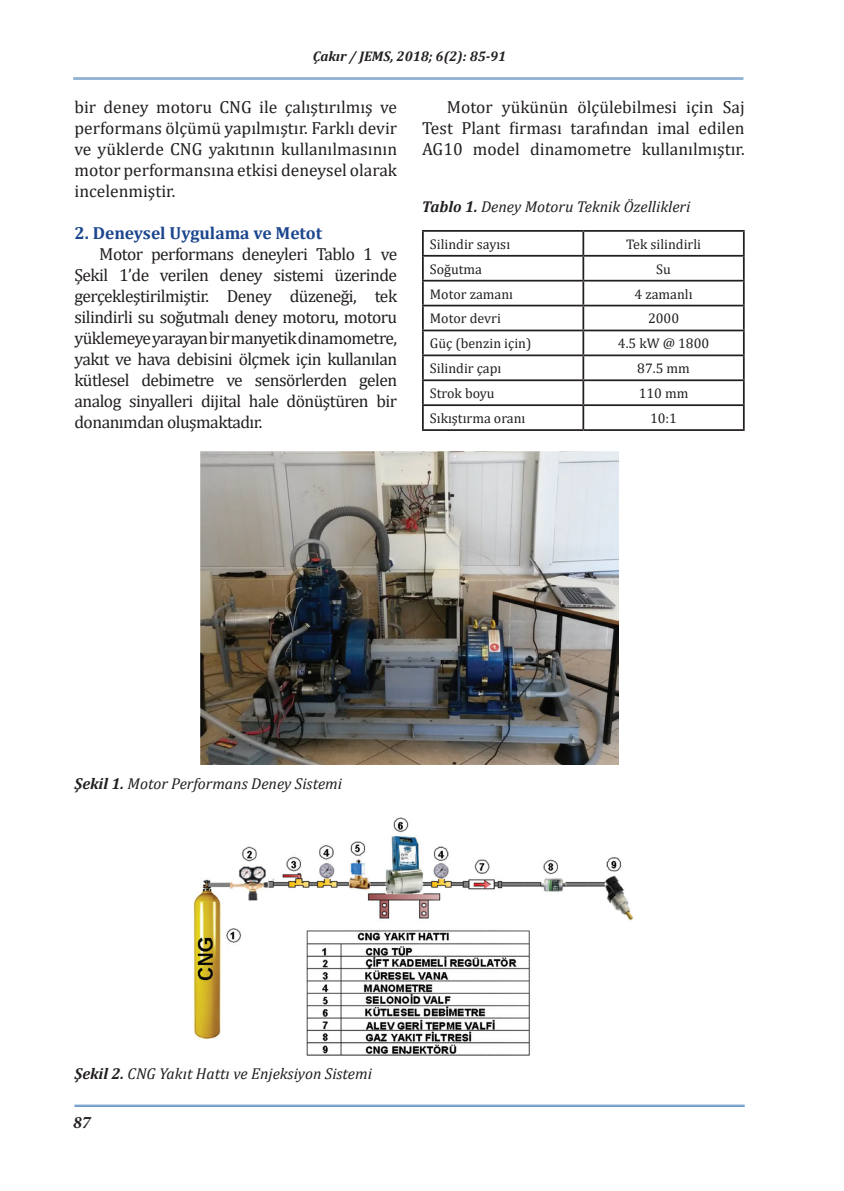
<style>
.page{position:relative;width:844px;height:1191px;background:#fff}
.page>*{position:absolute;margin:0;border:0;box-sizing:border-box;transform-origin:0 0}
.t1{font:17.5px/21px "Cambria";color:#231f20;text-align:justify}
.t2{font:700 17.5px "Cambria";color:#1c468d}
.t3{font:italic 700 17.5px "Minion Pro";color:#231f20}
.t4{font:italic 15.75px "Cambria";color:#231f20}
.t5{font:14px "Cambria";color:#231f20}
.t6{font:italic 700 14px "Cambria";color:#231f20}
.s1{font-weight:700}
</style>
<div class="page">
<hr style="left:74px;top:1104px;width:670px;height:1px;background:#578abe">
<hr style="left:74px;top:1106px;width:670px;height:1px;background:#578abe">
<hr style="left:73px;top:78px;width:670px;height:1px;background:#578abe">
<hr style="left:73px;top:79px;width:670px;height:1px;background:#578abe">
<hr style="left:422px;top:230px;width:161px;height:2px;background:#231f20">
<hr style="left:583px;top:230px;width:161px;height:2px;background:#231f20">
<hr style="left:582px;top:232px;width:2px;height:23px;background:#231f20">
<hr style="left:742px;top:232px;width:2px;height:23px;background:#231f20">
<hr style="left:422px;top:255px;width:161px;height:2px;background:#231f20">
<hr style="left:583px;top:255px;width:161px;height:2px;background:#231f20">
<hr style="left:582px;top:257px;width:2px;height:23px;background:#231f20">
<hr style="left:742px;top:257px;width:2px;height:23px;background:#231f20">
<hr style="left:422px;top:280px;width:161px;height:1px;background:#231f20">
<hr style="left:583px;top:280px;width:161px;height:1px;background:#231f20">
<hr style="left:582px;top:281px;width:2px;height:24px;background:#231f20">
<hr style="left:742px;top:281px;width:2px;height:24px;background:#231f20">
<hr style="left:422px;top:305px;width:161px;height:1px;background:#231f20">
<hr style="left:583px;top:305px;width:161px;height:1px;background:#231f20">
<hr style="left:582px;top:306px;width:2px;height:23px;background:#231f20">
<hr style="left:742px;top:306px;width:2px;height:23px;background:#231f20">
<hr style="left:422px;top:329px;width:161px;height:2px;background:#231f20">
<hr style="left:583px;top:329px;width:161px;height:2px;background:#231f20">
<hr style="left:582px;top:331px;width:2px;height:23px;background:#231f20">
<hr style="left:742px;top:331px;width:2px;height:23px;background:#231f20">
<hr style="left:422px;top:354px;width:161px;height:2px;background:#231f20">
<hr style="left:583px;top:354px;width:161px;height:2px;background:#231f20">
<hr style="left:582px;top:356px;width:2px;height:23px;background:#231f20">
<hr style="left:742px;top:356px;width:2px;height:23px;background:#231f20">
<hr style="left:422px;top:379px;width:161px;height:2px;background:#231f20">
<hr style="left:583px;top:379px;width:161px;height:2px;background:#231f20">
<hr style="left:582px;top:381px;width:2px;height:23px;background:#231f20">
<hr style="left:742px;top:381px;width:2px;height:23px;background:#231f20">
<hr style="left:422px;top:404px;width:161px;height:2px;background:#231f20">
<svg style="left:422px;top:232px;width:1px;height:197px"></svg>
<hr style="left:583px;top:404px;width:161px;height:2px;background:#231f20">
<hr style="left:582px;top:406px;width:2px;height:23px;background:#231f20">
<hr style="left:742px;top:406px;width:2px;height:23px;background:#231f20">
<hr style="left:422px;top:429px;width:161px;height:2px;background:#231f20">
<hr style="left:583px;top:429px;width:161px;height:2px;background:#231f20">
<img style="left:201px;top:451px;width:417px;height:313px">
<img style="left:193px;top:817px;width:441px;height:239px">
<p class="t6" style="left:313px;top:46px;width:195px">Çakır / JEMS, 2018; 6(2): 85-91</p>
<p class="t1" style="left:74px;top:96px;width:324px">bir deney motoru CNG ile çalıştırılmış ve performans ölçümü yapılmıştır. Farklı devir ve yüklerde CNG yakıtının kullanılmasının motor performansına etkisi deneysel olarak incelenmiştir.</p>
<p class="t2" style="left:74px;top:221px;width:249px">2. Deneysel Uygulama ve Metot</p>
<p class="t1" style="left:74px;top:243px;width:324px;text-indent:25px">Motor performans deneyleri Tablo 1 ve Şekil 1’de verilen deney sistemi üzerinde gerçekleştirilmiştir. Deney düzeneği, tek silindirli su soğutmalı deney motoru, motoru yüklemeye yarayan bir manyetik dinamometre, yakıt ve hava debisini ölçmek için kullanılan kütlesel debimetre ve sensörlerden gelen analog sinyalleri dijital hale dönüştüren bir donanımdan oluşmaktadır.</p>
<p class="t1" style="left:422px;top:96px;width:324px;text-indent:25px">Motor yükünün ölçülebilmesi için Saj Test Plant firması tarafından imal edilen AG10 model dinamometre kullanılmıştır.</p>
<p class="t4" style="left:422px;top:195px;width:270px"><span class="s1">Tablo 1.</span> Deney Motoru Teknik Özellikleri</p>
<p class="t5" style="left:430px;top:236px;width:82px">Silindir sayısı</p>
<p class="t5" style="left:626px;top:236px;width:76px">Tek silindirli</p>
<p class="t5" style="left:430px;top:261px;width:54px">Soğutma</p>
<p class="t5" style="left:656px;top:261px;width:16px">Su</p>
<p class="t5" style="left:430px;top:285px;width:85px">Motor zamanı</p>
<p class="t5" style="left:634px;top:285px;width:60px">4 zamanlı</p>
<p class="t5" style="left:430px;top:310px;width:72px">Motor devri</p>
<p class="t5" style="left:648px;top:310px;width:33px">2000</p>
<p class="t5" style="left:430px;top:335px;width:103px">Güç (benzin için)</p>
<p class="t5" style="left:617px;top:335px;width:93px">4.5 kW @ 1800</p>
<p class="t5" style="left:430px;top:360px;width:73px">Silindir çapı</p>
<p class="t5" style="left:637px;top:360px;width:54px">87.5 mm</p>
<p class="t5" style="left:430px;top:385px;width:66px">Strok boyu</p>
<p class="t5" style="left:638px;top:385px;width:51px">110 mm</p>
<p class="t5" style="left:430px;top:410px;width:97px">Sıkıştırma oranı</p>
<p class="t5" style="left:650px;top:410px;width:28px">10:1</p>
<p class="t4" style="left:74px;top:772px;width:269px"><span class="s1">Şekil 1.</span> Motor Performans Deney Sistemi</p>
<p class="t4" style="left:74px;top:1062px;width:299px"><span class="s1">Şekil 2.</span> CNG Yakıt Hattı ve Enjeksiyon Sistemi</p>
<p class="t3" style="left:73px;top:1109px;width:19px">87</p>
</div>
